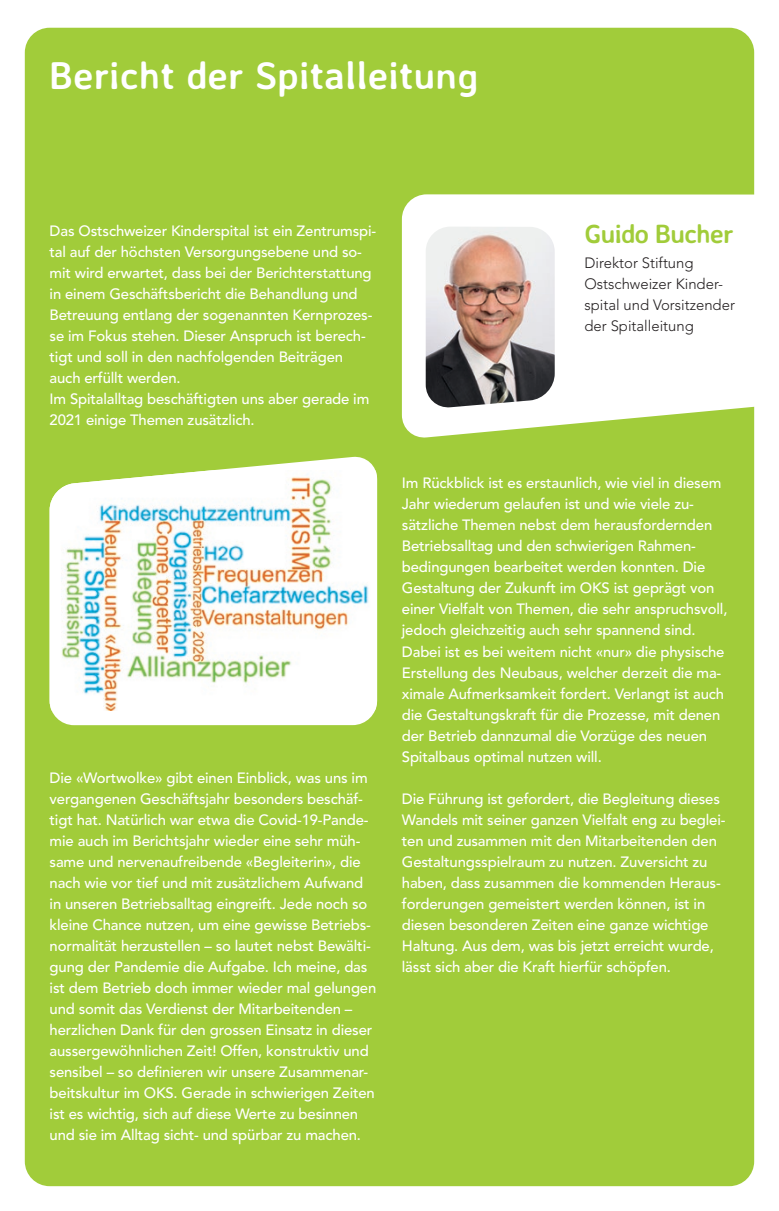
<style>
.page{position:relative;width:779px;height:1211px;background:#fff}
.page>*{position:absolute;margin:0;border:0;box-sizing:border-box;transform-origin:0 0}
.t1{font:700 38.5px "Averia Sans Libre";letter-spacing:.005em;color:#fff}
.t2{font:700 26.25px "Averia Sans Libre";letter-spacing:-.03em;color:#a1cc3a}
.t3{font:500 14.88px/21px "Avenir LT Std";letter-spacing:-.01em;color:#fff}
.t4{font:300 14.88px/21px "Avenir LT Std";color:#231f20}
</style>
<div class="page">
<div style="left:25px;top:28px;width:729px;height:1158px;background:#a1cc3a;border-radius:25px"></div>
<svg style="left:402px;top:194px;width:353px;height:244px;background:#f6faed"></svg>
<img style="left:426px;top:226px;width:129px;height:182px">
<svg style="left:52px;top:456px;width:323px;height:269px;fill:#fff"></svg>
<img style="left:50px;top:470px;width:327px;height:241px">
<h1 class="t1" style="left:50px;top:51px;width:430px">Bericht der Spitalleitung</h1>
<p class="t3" style="left:50px;top:221px;width:328px">Das Ostschweizer Kinderspital ist ein Zentrumspi&shy;tal auf der höchsten Versorgungsebene und so&shy;mit wird erwartet, dass bei der Berichterstattung in einem Geschäftsbericht die Behandlung und Betreuung entlang der sogenannten Kernprozes&shy;se im Fokus stehen. Dieser Anspruch ist berech&shy;tigt und soll in den nachfolgenden Beiträgen auch erfüllt werden.<br>Im Spitalalltag beschäftigten uns aber gerade im 2021 einige Themen zusätzlich.</p>
<h2 class="t2" style="left:584px;top:217px;width:150px">Guido Bucher</h2>
<p class="t4" style="left:584px;top:252px;width:152px">Direktor Stiftung<br>Ostschweizer Kinder&shy;spital und Vorsitzender der Spitalleitung</p>
<p class="t3" style="left:50px;top:767px;width:328px">Die «Wortwolke» gibt einen Einblick, was uns im vergangenen Geschäftsjahr besonders beschäf&shy;tigt hat. Natürlich war etwa die Covid-19-Pande&shy;mie auch im Berichtsjahr wieder eine sehr müh&shy;same und nervenaufreibende «Begleiterin», die nach wie vor tief und mit zusätzlichem Aufwand in unseren Betriebsalltag eingreift. Jede noch so kleine Chance nutzen, um eine gewisse Betriebs&shy;normalität herzustellen – so lautet nebst Bewälti&shy;gung der Pandemie die Aufgabe. Ich meine, das ist dem Betrieb doch immer wieder mal gelungen und somit das Verdienst der Mitarbeitenden – herzlichen Dank für den grossen Einsatz in dieser aussergewöhnlichen Zeit! Offen, konstruktiv und sensibel – so definieren wir unsere Zusammenar&shy;beitskultur im OKS. Gerade in schwierigen Zeiten ist es wichtig, sich auf diese Werte zu besinnen und sie im Alltag sicht- und spürbar zu machen.</p>
<p class="t3" style="left:402px;top:473px;width:327px">Im Rückblick ist es erstaunlich, wie viel in diesem Jahr wiederum gelaufen ist und wie viele zu&shy;sätzliche Themen nebst dem herausfordernden Betriebsalltag und den schwierigen Rahmen&shy;bedingungen bearbeitet werden konnten. Die Gestaltung der Zukunft im OKS ist geprägt von einer Vielfalt von Themen, die sehr anspruchsvoll, jedoch gleichzeitig auch sehr spannend sind.<br>Dabei ist es bei weitem nicht «nur» die physische Erstellung des Neubaus, welcher derzeit die ma&shy;ximale Aufmerksamkeit fordert. Verlangt ist auch die Gestaltungskraft für die Prozesse, mit denen der Betrieb dannzumal die Vorzüge des neuen Spitalbaus optimal nutzen will.</p>
<p class="t3" style="left:402px;top:788px;width:325px">Die Führung ist gefordert, die Begleitung dieses Wandels mit seiner ganzen Vielfalt eng zu beglei&shy;ten und zusammen mit den Mitarbeitenden den Gestaltungsspielraum zu nutzen. Zuversicht zu haben, dass zusammen die kommenden Heraus&shy;forderungen gemeistert werden können, ist in diesen besonderen Zeiten eine ganze wichtige Haltung. Aus dem, was bis jetzt erreicht wurde, lässt sich aber die Kraft hierfür schöpfen.</p>
</div>
